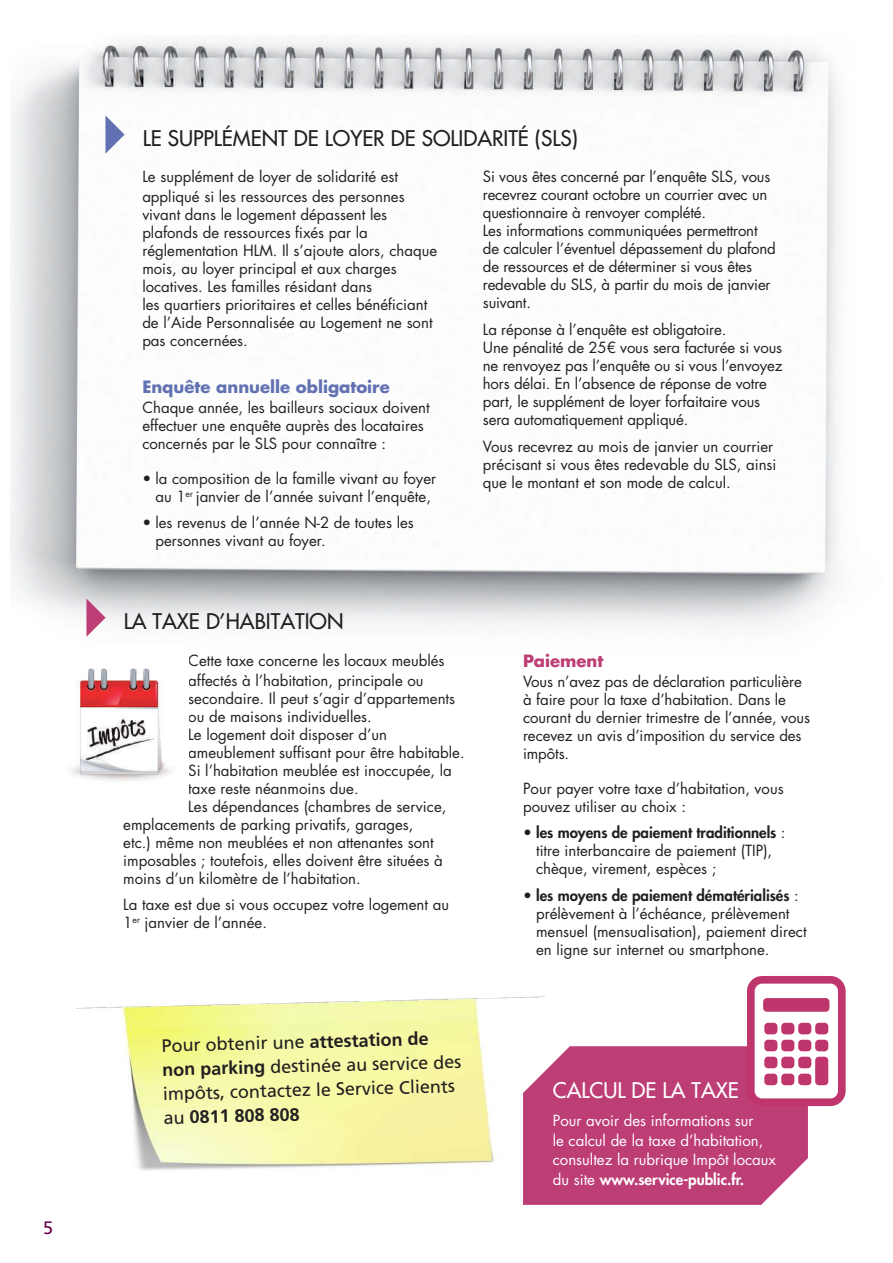
<style>
.page{position:relative;width:893px;height:1263px;background:#fff}
.page>*{position:absolute;margin:0;border:0;box-sizing:border-box;transform-origin:0 0}
.t1{font:500 21px "Futura Std";color:#231f20}
.t2{font:500 21px "Futura Std";color:#fff}
.t3{font:18px/22.8px "Frutiger LT Std";color:#231f20}
.t4{font:18px "Frutiger LT Std";color:#670046}
.t5{font:700 16.5px "Futura Std";color:#6271b1}
.t6{font:700 16.5px "Futura Std";color:#bd3e75}
.t7{font:15px/18px "Futura Std";color:#231f20}
.t8{font:15px/19.5px "Futura Std";color:#fff}
.s1{font-weight:700}
.s2{font-weight:800}
</style>
<div class="page">
<img style="left:10px;top:39px;width:829px;height:589px">
<svg style="left:105px;top:115px;width:20px;height:39px"></svg>
<svg style="left:86px;top:598px;width:20px;height:39px"></svg>
<img style="left:71px;top:668px;width:101px;height:113px">
<img style="left:77px;top:996px;width:468px;height:175px">
<div style="left:523px;top:1046px;width:285px;height:159px;background:#bd3e75"></div>
<svg style="left:747px;top:976px;width:99px;height:130px"></svg>
<div style="left:798px;top:1040px;width:13px;height:11px;background:#bf366d;border-radius:4px"></div>
<div style="left:815px;top:1057px;width:13px;height:28px;background:#bf366d;border-radius:4px"></div>
<div style="left:798px;top:1023px;width:13px;height:11px;background:#bf366d;border-radius:4px"></div>
<p class="t4" style="left:43px;top:1217px;width:12px">5</p>
<h1 class="t1" style="left:143px;top:125px;width:437px">LE SUPPLÉMENT DE LOYER DE SOLIDARITÉ (SLS)</h1>
<p class="t7" style="left:142px;top:167px;width:264px;line-height:19.5px">Le supplément de loyer de solidarité est appliqué si les ressources des personnes</p>
<p class="t7" style="left:142px;top:206px;width:296px">vivant dans le logement dépassent les plafonds de ressources fixés par la réglementation HLM. Il s’ajoute alors, chaque mois, au loyer principal et aux charges locatives. Les familles résidant dans<br>les quartiers prioritaires et celles bénéficiant de l’Aide Personnalisée au Logement ne sont pas concernées.</p>
<p class="t5" style="left:142px;top:376px;width:249px">Enquête annuelle obligatoire</p>
<p class="t7" style="left:142px;top:398px;width:289px">Chaque année, les bailleurs sociaux doivent effectuer une enquête auprès des locataires concernés par le SLS pour connaître :</p>
<p class="t7" style="left:142px;top:469px;width:295px;text-align:center">• la composition de la famille vivant au foyer au 1<sup>er</sup> janvier de l’année suivant l’enquête,</p>
<p class="t7" style="left:155px;top:514px;width:260px;text-indent:-13px">• les revenus de l’année N-2 de toutes les personnes vivant au foyer.</p>
<p class="t7" style="left:483px;top:168px;width:294px">Si vous êtes concerné par l’enquête SLS, vous recevrez courant octobre un courrier avec un questionnaire à renvoyer complété.<br>Les informations communiquées permettront de calculer l’éventuel dépassement du plafond de ressources et de déterminer si vous êtes redevable du SLS, à partir du mois de janvier suivant.</p>
<p class="t7" style="left:483px;top:321px;width:301px">La réponse à l’enquête est obligatoire.<br>Une pénalité de 25€ vous sera facturée si vous ne renvoyez pas l’enquête ou si vous l’envoyez hors délai. En l’absence de réponse de votre part, le supplément de loyer forfaitaire vous sera automatiquement appliqué.</p>
<p class="t7" style="left:483px;top:437px;width:295px">Vous recevrez au mois de janvier un courrier précisant si vous êtes redevable du SLS, ainsi que le montant et son mode de calcul.</p>
<h1 class="t1" style="left:124px;top:608px;width:221px">LA TAXE D’HABITATION</h1>
<p class="t7" style="left:188px;top:651px;width:258px;line-height:19.5px">Cette taxe concerne les locaux meublés affectés à l’habitation, principale ou</p>
<p class="t7" style="left:188px;top:689px;width:268px">secondaire. Il peut s’agir d’appartements</p>
<p class="t7" style="left:188px;top:707px;width:185px">ou de maisons individuelles.</p>
<p class="t7" style="left:188px;top:725px;width:200px">Le logement doit disposer d’un</p>
<p class="t7" style="left:188px;top:743px;width:278px">ameublement suffisant pour être habitable.</p>
<p class="t7" style="left:188px;top:761px;width:265px">Si l’habitation meublée est inoccupée, la</p>
<p class="t7" style="left:188px;top:779px;width:172px">taxe reste néanmoins due.</p>
<p class="t7" style="left:188px;top:797px;width:260px">Les dépendances (chambres de service,</p>
<p class="t7" style="left:123px;top:815px;width:292px">emplacements de parking privatifs, garages,</p>
<p class="t7" style="left:123px;top:833px;width:312px">etc.) même non meublées et non attenantes sont</p>
<p class="t7" style="left:123px;top:851px;width:321px">imposables ; toutefois, elles doivent être situées à</p>
<p class="t7" style="left:123px;top:869px;width:239px">moins d’un kilomètre de l’habitation.</p>
<p class="t7" style="left:123px;top:896px;width:327px">La taxe est due si vous occupez votre logement au<br>1<sup>er</sup> janvier de l’année.</p>
<p class="t3" style="left:161px;top:1034px;width:301px;rotate:-1deg">Pour obtenir une <span class="s1">attestation de non parking</span> destinée au service des</p>
<p class="t3" style="left:163px;top:1080px;width:294px;line-height:24.6px;rotate:-1deg">impôts, contactez le Service Clients au <span class="s1">0811 808 808</span></p>
<p class="t6" style="left:523px;top:650px;width:82px">Paiement</p>
<p class="t7" style="left:523px;top:673px;width:288px">Vous n’avez pas de déclaration particulière à faire pour la taxe d’habitation. Dans le courant du dernier trimestre de l’année, vous recevez un avis d’imposition du service des impôts.</p>
<p class="t7" style="left:523px;top:780px;width:262px">Pour payer votre taxe d’habitation, vous pouvez utiliser au choix :</p>
<p class="t7" style="left:536px;top:824px;width:251px;text-indent:-13px">• <span class="s2">les moyens de paiement traditionnels</span> : titre interbancaire de paiement (TIP), chèque, virement, espèces ;</p>
<p class="t7" style="left:536px;top:887px;width:272px;text-indent:-13px">• <span class="s2">les moyens de paiement dématérialisés</span> : prélèvement à l’échéance, prélèvement mensuel (mensualisation), paiement direct en ligne sur internet ou smartphone.</p>
<h1 class="t2" style="left:553px;top:1077px;width:188px">CALCUL DE LA TAXE</h1>
<p class="t8" style="left:553px;top:1111px;width:225px">Pour avoir des informations sur<br>le calcul de la taxe d’habitation, consultez la rubrique Impôt locaux du site <span class="s2">www.service-public.fr.</span></p>
</div>
